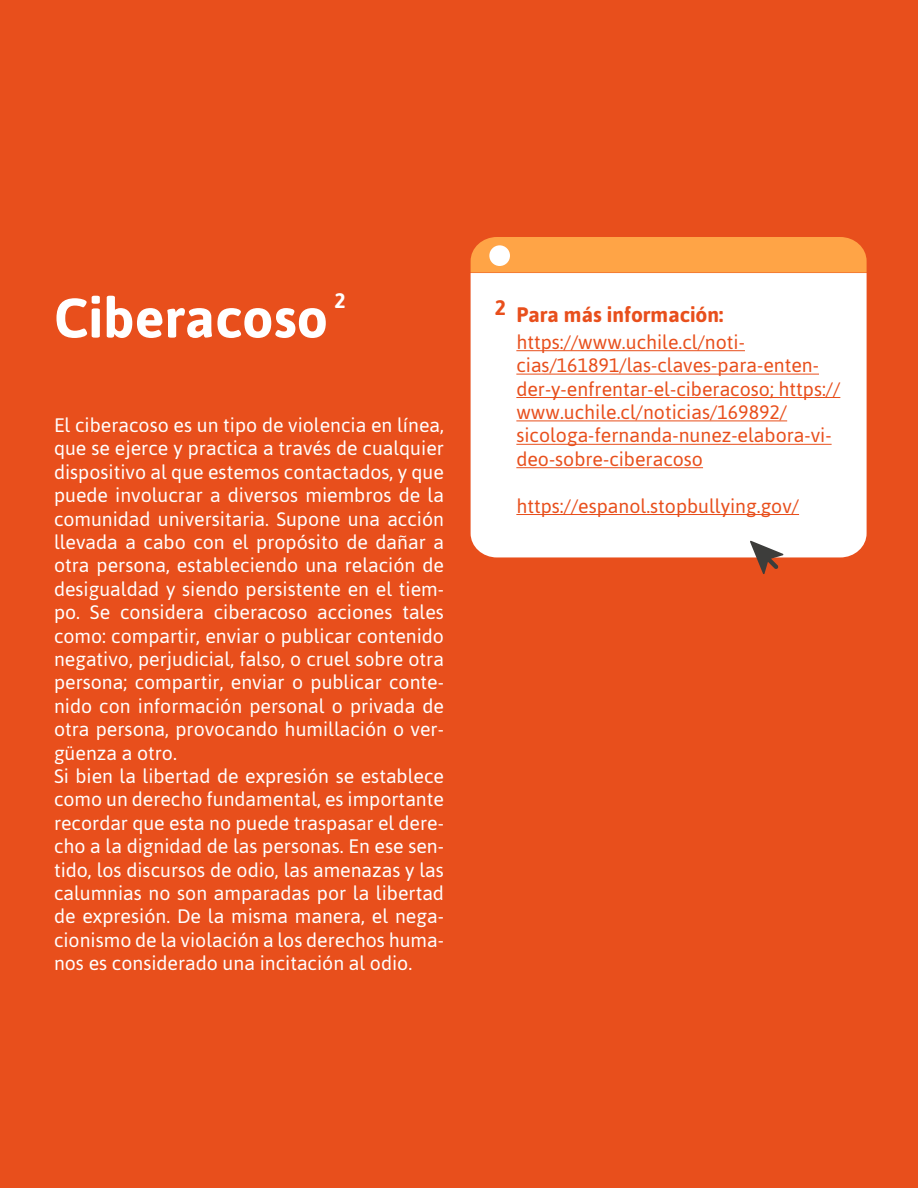
<style>
.page{position:relative;width:918px;height:1188px;background:#fff}
.page>*{position:absolute;margin:0;border:0;box-sizing:border-box;transform-origin:0 0}
.t1{font:700 55.5px "Asap";color:#fff}
.t2{font:700 21px "Asap";color:#e84f1c}
.t3{font:700 21px "Asap";color:#fff}
.t4{font:19.5px/23.4px "Asap";color:#fff}
.t5{font:19.5px/23.4px "Asap";color:#e84f1c}
</style>
<div class="page">
<div style="left:0;top:0;width:918px;height:1180px;background:#e84f1c"></div>
<div style="left:471px;top:273px;width:396px;height:284px;background:#fff"></div>
<div style="left:471px;top:237px;width:396px;height:36px;background:#ffa446"></div>
<hr style="left:516px;top:350px;width:229px;height:1px;background:#e84f1c">
<hr style="left:516px;top:374px;width:303px;height:1px;background:#e84f1c">
<hr style="left:516px;top:397px;width:324px;height:1px;background:#e84f1c">
<hr style="left:516px;top:420px;width:271px;height:1px;background:#e84f1c">
<hr style="left:516px;top:444px;width:316px;height:1px;background:#e84f1c">
<hr style="left:516px;top:467px;width:187px;height:1px;background:#e84f1c">
<hr style="left:516px;top:514px;width:283px;height:1px;background:#e84f1c">
<svg style="left:750px;top:541px;width:34px;height:33px"></svg>
<div style="left:0;top:1173px;width:918px;height:15px;background:#e84f1c"></div>
<div style="left:489px;top:245px;width:21px;height:21px;background:#fff;border-radius:50%"></div>
<h1 class="t1" style="left:54px;top:281px;width:276px">Ciberacoso</h1>
<p class="t3" style="left:335px;top:286px;width:13px">2</p>
<p class="t2" style="left:495px;top:293px;width:13px">2</p>
<p class="t4" style="left:54px;top:413px;width:392px">El ciberacoso es un tipo de violencia en línea, que se ejerce y practica a través de cualquier dispositivo al que estemos contactados, y que puede involucrar a diversos miembros de la comunidad universitaria. Supone una acción llevada a cabo con el propósito de dañar a otra persona, estableciendo una relación de desigualdad y siendo persistente en el tiem&shy;po. Se considera ciberacoso acciones tales como: compartir, enviar o publicar contenido negativo, perjudicial, falso, o cruel sobre otra persona; compartir, enviar o publicar conte&shy;nido con información personal o privada de otra persona, provocando humillación o ver&shy;güenza a otro.<br>Si bien la libertad de expresión se establece como un derecho fundamental, es importante recordar que esta no puede traspasar el dere&shy;cho a la dignidad de las personas. En ese sen&shy;tido, los discursos de odio, las amenazas y las calumnias no son amparadas por la libertad de expresión. De la misma manera, el nega&shy;cionismo de la violación a los derechos huma&shy;nos es considerado una incitación al odio.</p>
<p class="t2" style="left:516px;top:300px;width:209px">Para más información:</p>
<p class="t5" style="left:516px;top:330px;width:326px">https://www.uchile.cl/noti&shy;cias/161891/las-claves-para-enten&shy;der-y-enfrentar-el-ciberacoso; https:// www.uchile.cl/noticias/169892/ sicologa-fernanda-nunez-elabora-vi&shy;deo-sobre-ciberacoso</p>
<p class="t5" style="left:516px;top:493px;width:284px">https://espanol.stopbullying.gov/</p>
</div>
